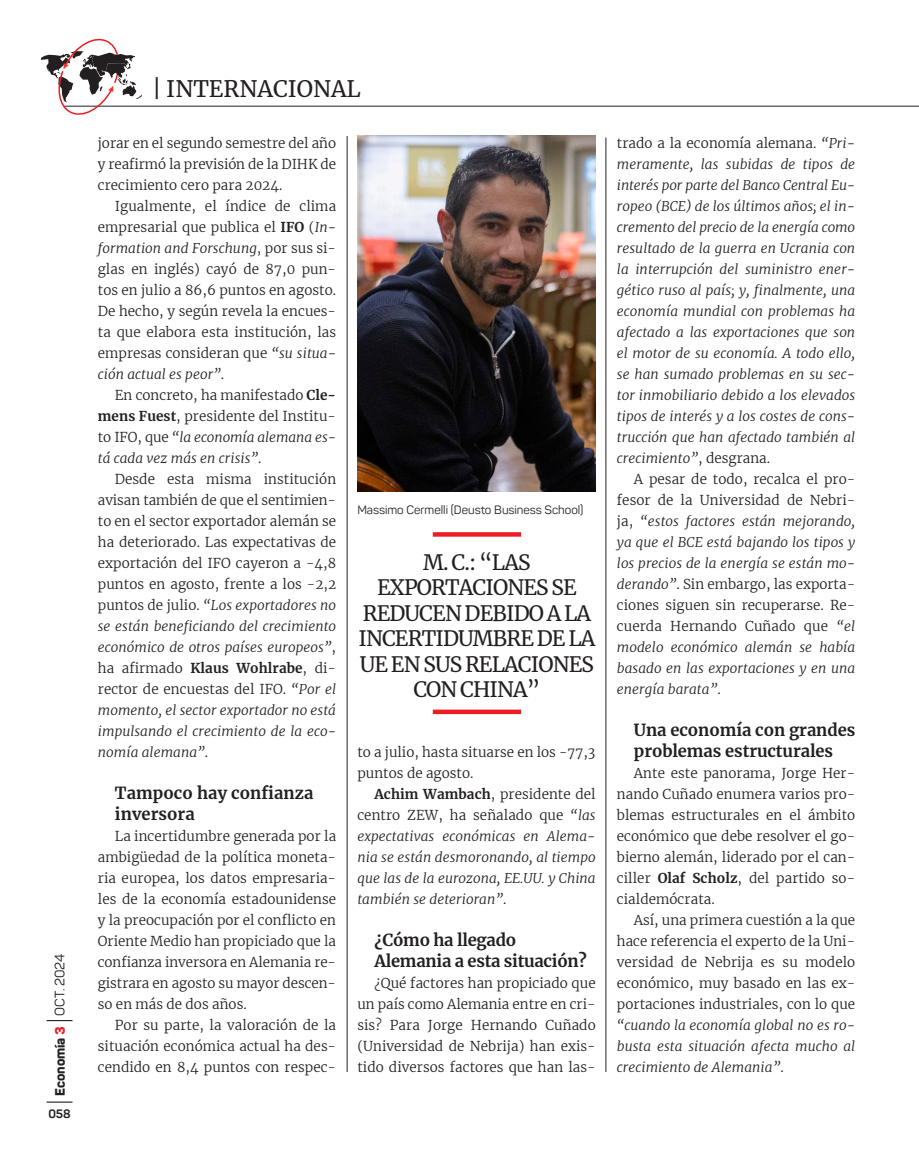
<style>
.page{position:relative;width:919px;height:1161px;background:#fff}
.page>*{position:absolute;margin:0;border:0;box-sizing:border-box;transform-origin:0 0}
.t1{font:22.5px "Merriweather";color:#231f20}
.Destacado_E3{font:21px/25.5px "Merriweather";letter-spacing:-.04em;color:#231f20;text-align:center}
.Ladillo_E3{font:700 16.5px/21px "Merriweather";letter-spacing:-.005em;color:#231f20}
.Texto_base_E3{font:300 13.5px/21px "Merriweather";letter-spacing:.005em;color:#231f20;text-align:justify}
.Texto_base_E3-2{font:italic 300 13.5px/21px "Merriweather";letter-spacing:.005em;color:#231f20;text-align:justify}
.piedepag{font:800 13.5px "Panton";color:#231f20}
.Destacado_E3-2{font:13.5px "Panton";color:#231f20}
.Pie_de_foto_E3{font:12px "Panton";color:#231f20}
.Destacado_E3-3{font:700 12px "Panton";color:#231f20}
.s1{color:#ee1d23}
.s2{font-weight:700}
.s3{font-style:italic}
.s4{font-weight:700;font-style:normal}
.s5{font-style:normal}
</style>
<div class="page">
<hr style="left:64px;top:106px;width:854px;height:1px;background:#231f20">
<svg style="left:41px;top:38px;width:101px;height:77px"></svg>
<svg style="left:47px;top:1020px;width:25px;height:1px"></svg>
<svg style="left:47px;top:1102px;width:25px;height:1px"></svg>
<hr style="left:347px;top:136px;width:1px;height:936px;background:#231f20">
<hr style="left:605px;top:137px;width:1px;height:935px;background:#231f20">
<img style="left:357px;top:135px;width:238px;height:357px">
<div style="left:433px;top:709px;width:88px;height:5px;background:#ee1d23"></div>
<div style="left:433px;top:532px;width:88px;height:5px;background:#ee1d23"></div>
<p class="Destacado_E3-2" style="left:52px;top:1016px;width:64px;rotate:-90deg">OCT. 2024</p>
<p class="piedepag" style="left:51px;top:1096px;width:71px;rotate:-90deg">Economía <span class="s1">3</span></p>
<p class="Destacado_E3-3" style="left:48px;top:1107px;width:24px">058</p>
<h1 class="t1" style="left:152px;top:73px;width:210px">| INTERNACIONAL</h1>
<p class="Texto_base_E3" style="left:98px;top:132px;width:240px">jorar en el segundo semestre del año y reafirmó la previsión de la DIHK de crecimiento cero para 2024.</p>
<p class="Texto_base_E3" style="left:98px;top:195px;width:240px;text-indent:17px">Igualmente, el índice de clima empresarial que publica el <span class="s2">IFO</span> (<span class="s3">In&shy;formation and Forschung</span>, por sus si&shy;glas en inglés) cayó de 87,0 pun&shy;tos en julio a 86,6 puntos en agosto.<br>De hecho, y según revela la encues&shy;ta que elabora esta institución, las empresas consideran que <span class="s3">“su situa&shy;ción actual es peor”</span>.</p>
<p class="Texto_base_E3" style="left:98px;top:384px;width:240px;text-indent:17px">En concreto, ha manifestado <span class="s2">Cle&shy;mens Fuest</span>, presidente del Institu&shy;to IFO, que <span class="s3">“la economía alemana es&shy;tá cada vez más en crisis”</span>.</p>
<p class="Texto_base_E3" style="left:98px;top:468px;width:240px;text-indent:17px">Desde esta misma institución avisan también de que el sentimien&shy;to en el sector exportador alemán se ha deteriorado. Las expectativas de exportación del IFO cayeron a -4,8 puntos en agosto, frente a los -2,2 puntos de julio. <span class="s3">“Los exportadores no se están beneficiando del crecimiento económico de otros países europeos”</span>, ha afirmado <span class="s2">Klaus Wohlrabe</span>, di&shy;rector de encuestas del IFO. <span class="s3">“Por el momento, el sector exportador no está impulsando el crecimiento de la eco&shy;nomía alemana”</span>.</p>
<p class="Ladillo_E3" style="left:115px;top:782px;width:200px">Tampoco hay confianza inversora</p>
<p class="Texto_base_E3" style="left:98px;top:825px;width:240px;text-indent:17px">La incertidumbre generada por la ambigüedad de la política moneta&shy;ria europea, los datos empresaria&shy;les de la economía estadounidense y la preocupación por el conflicto en Oriente Medio han propiciado que la confianza inversora en Alemania re&shy;gistrara en agosto su mayor descen&shy;so en más de dos años.</p>
<p class="Texto_base_E3" style="left:98px;top:1014px;width:240px;text-indent:17px">Por su parte, la valoración de la situación económica actual ha des&shy;cendido en 8,4 puntos con respec-</p>
<p class="Pie_de_foto_E3" style="left:357px;top:502px;width:227px">Massimo Cermelli (Deusto Business School)</p>
<p class="Destacado_E3" style="left:358px;top:549px;width:238px">M. C.: “LAS<br>EXPORTACIONES SE<br>REDUCEN DEBIDO A LA<br>INCERTIDUMBRE DE LA<br>UE EN SUS RELACIONES<br>CON CHINA”</p>
<p class="Texto_base_E3" style="left:357px;top:741px;width:239px">to a julio, hasta situarse en los -77,3 puntos de agosto.</p>
<p class="Texto_base_E3-2" style="left:357px;top:783px;width:240px;text-indent:17px"><span class="s4">Achim Wambach</span><span class="s5">, presidente del centro ZEW, ha señalado que</span> “las expectativas económicas en Alema&shy;nia se están desmoronando, al tiempo que las de la eurozona, EE.UU. y China también se deterioran”<span class="s5">.</span></p>
<p class="Ladillo_E3" style="left:374px;top:929px;width:214px">¿Cómo ha llegado<br>Alemania a esta situación?</p>
<p class="Texto_base_E3" style="left:357px;top:972px;width:240px;text-indent:17px">¿Qué factores han propiciado que un país como Alemania entre en cri&shy;sis? Para Jorge Hernando Cuñado (Universidad de Nebrija) han exis&shy;tido diversos factores que han las-</p>
<p class="Texto_base_E3-2" style="left:617px;top:132px;width:240px"><span class="s5">trado a la economía alemana.</span> “Pri&shy;meramente, las subidas de tipos de interés por parte del Banco Central Eu&shy;ropeo (BCE) de los últimos años; el in&shy;cremento del precio de la energía como resultado de la guerra en Ucrania con la interrupción del suministro ener&shy;gético ruso al país; y, finalmente, una economía mundial con problemas ha afectado a las exportaciones que son el motor de su economía. A todo ello, se han sumado problemas en su sec&shy;tor inmobiliario debido a los elevados tipos de interés y a los costes de cons&shy;trucción que han afectado también al crecimiento”<span class="s5">, desgrana.</span></p>
<p class="Texto_base_E3-2" style="left:617px;top:468px;width:240px;text-indent:17px"><span class="s5">A pesar de todo, recalca el pro&shy;fesor de la Universidad de Nebri&shy;ja,</span> “estos factores están mejorando, ya que el BCE está bajando los tipos y los precios de la energía se están mo&shy;derando”<span class="s5">. Sin embargo, las exporta&shy;ciones siguen sin recuperarse. Re&shy;cuerda Hernando Cuñado que</span> “el modelo económico alemán se había basado en las exportaciones y en una energía barata”<span class="s5">.</span></p>
<p class="Ladillo_E3" style="left:634px;top:719px;width:223px">Una economía con grandes problemas estructurales</p>
<p class="Texto_base_E3" style="left:617px;top:762px;width:240px;text-indent:17px">Ante este panorama, Jorge Her&shy;nando Cuñado enumera varios pro&shy;blemas estructurales en el ámbito económico que debe resolver el go&shy;bierno alemán, liderado por el can&shy;ciller <span class="s2">Olaf Scholz</span>, del partido so&shy;cialdemócrata.</p>
<p class="Texto_base_E3" style="left:617px;top:909px;width:240px;text-indent:17px">Así, una primera cuestión a la que hace referencia el experto de la Uni&shy;versidad de Nebrija es su modelo económico, muy basado en las ex&shy;portaciones industriales, con lo que <span class="s3">“cuando la economía global no es ro&shy;busta esta situación afecta mucho al crecimiento de Alemania”</span>.</p>
</div>
